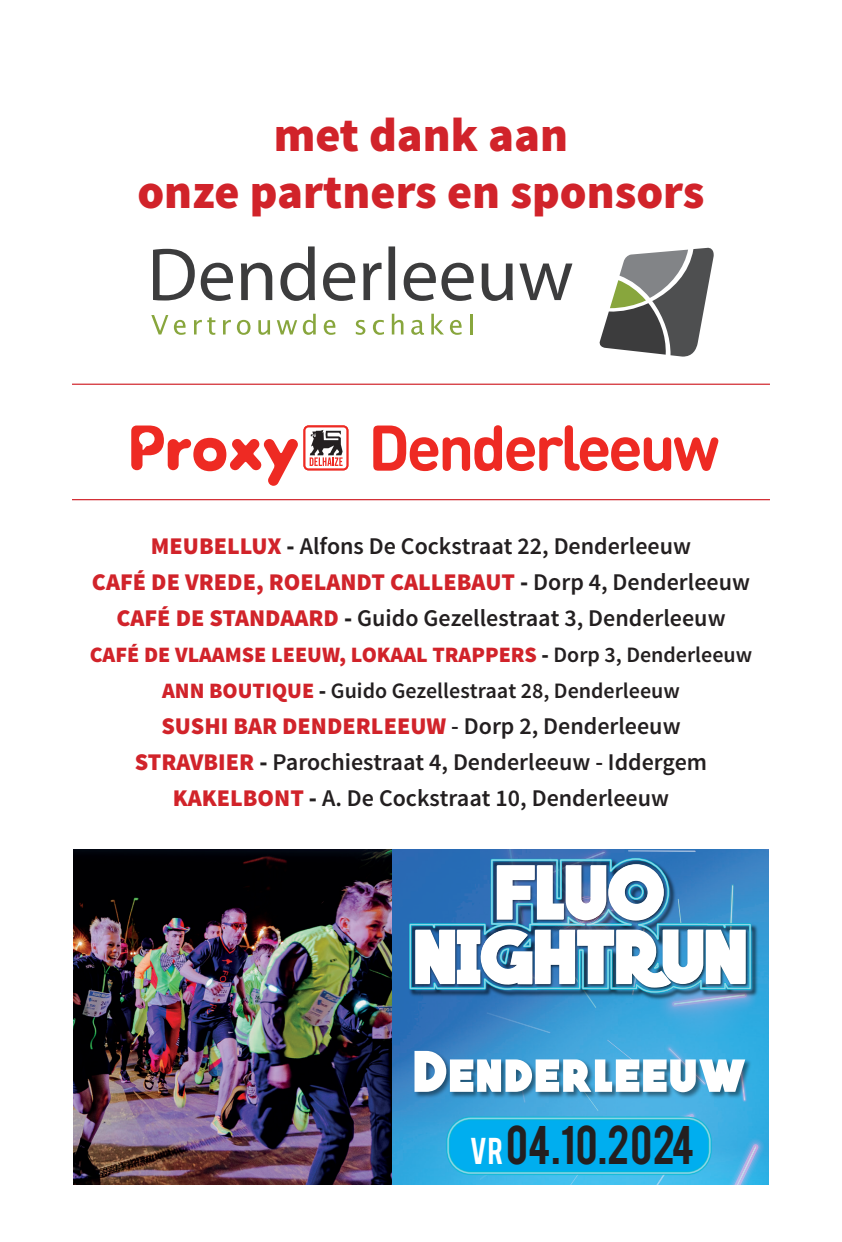
<style>
.page{position:relative;width:842px;height:1242px;background:#fff}
.page>*{position:absolute;margin:0;border:0;box-sizing:border-box;transform-origin:0 0}
.t1{font:700 63.4px "DIN Round OT";letter-spacing:-.05em;color:#ee2a23}
.t2{font:700 56.4px "QUARTZO";letter-spacing:.04em;color:#fff}
.t3{font:900 48px/57.6px "Source Sans Pro";color:#d1232a;text-align:center}
.t4{font:42.6px "Bebas";letter-spacing:.015em;color:#231f20}
.t5{font:600 24px/36px "Source Sans Pro";color:#231f20;text-align:center}
.t6{font:600 22px/36px "Source Sans Pro";color:#231f20;text-align:center}
.s1{font-weight:900;color:#d1232a}
.s2{font-weight:900}
.s3{font-size:29.4px;color:#fff}
</style>
<div class="page">
<svg style="left:599px;top:247px;width:115px;height:110px"></svg>
<svg style="left:153px;top:246px;width:419px;height:55px"></svg>
<svg style="left:151px;top:315px;width:17px;height:19px"></svg>
<svg style="left:174px;top:320px;width:12px;height:15px"></svg>
<svg style="left:194px;top:317px;width:21px;height:18px"></svg>
<svg style="left:223px;top:320px;width:8px;height:14px"></svg>
<svg style="left:237px;top:320px;width:13px;height:15px"></svg>
<svg style="left:258px;top:320px;width:12px;height:15px"></svg>
<svg style="left:277px;top:320px;width:20px;height:14px"></svg>
<svg style="left:303px;top:314px;width:13px;height:21px"></svg>
<svg style="left:324px;top:320px;width:11px;height:15px"></svg>
<svg style="left:356px;top:320px;width:9px;height:15px"></svg>
<svg style="left:373px;top:320px;width:11px;height:15px"></svg>
<svg style="left:392px;top:314px;width:11px;height:20px"></svg>
<svg style="left:411px;top:320px;width:13px;height:15px"></svg>
<svg style="left:431px;top:314px;width:13px;height:20px"></svg>
<svg style="left:450px;top:320px;width:12px;height:15px"></svg>
<hr style="left:470px;top:314px;width:3px;height:20px;background:#88a63d">
<svg style="left:131px;top:425px;width:217px;height:61px"></svg>
<hr style="left:72px;top:383px;width:698px;height:2px;background:#d1232a">
<hr style="left:72px;top:499px;width:698px;height:1px;background:#d1232a">
<img style="left:391px;top:850px;width:24px;height:334px">
<svg style="left:415px;top:850px;width:354px;height:334px"></svg>
<img style="left:73px;top:850px;width:318px;height:334px">
<h3 class="t3" style="left:137px;top:108px;width:569px">met dank aan<br>onze partners en sponsors</h3>
<h1 class="t1" style="left:368px;top:406px;width:353px">Denderleeuw</h1>
<p class="t5" style="left:92px;top:529px;width:659px"><span class="s1">MEUBELLUX</span> <span class="s2">-</span> Alfons De Cockstraat 22, Denderleeuw<br><span class="s1">CAFÉ DE VREDE, ROELANDT CALLEBAUT</span> <span class="s2">-</span> Dorp 4, Denderleeuw<br><span class="s1">CAFÉ DE STANDAARD</span> <span class="s2">-</span> Guido Gezellestraat 3, Denderleeuw</p>
<p class="t6" style="left:90px;top:637px;width:664px"><span class="s1">CAFÉ DE VLAAMSE LEEUW, LOKAAL TRAPPERS</span> <span class="s2">-</span> Dorp 3, Denderleeuw<br><span class="s1">ANN BOUTIQUE</span> <span class="s2">-</span> Guido Gezellestraat 28, Denderleeuw</p>
<p class="t5" style="left:135px;top:709px;width:574px"><span class="s1">SUSHI BAR DENDERLEEUW</span> - Dorp 2, Denderleeuw<br><span class="s1">STRAVBIER</span> <span class="s2">-</span> Parochiestraat 4, Denderleeuw - Iddergem<br><span class="s1">KAKELBONT</span> <span class="s2">-</span> A. De Cockstraat 10, Denderleeuw</p>
<h2 class="t2" style="left:414px;top:1034px;width:334px">Denderleeuw</h2>
<h3 class="t4" style="left:470px;top:1113px;width:226px"><span class="s3">VR</span>O4.10.2024</h3>
</div>
